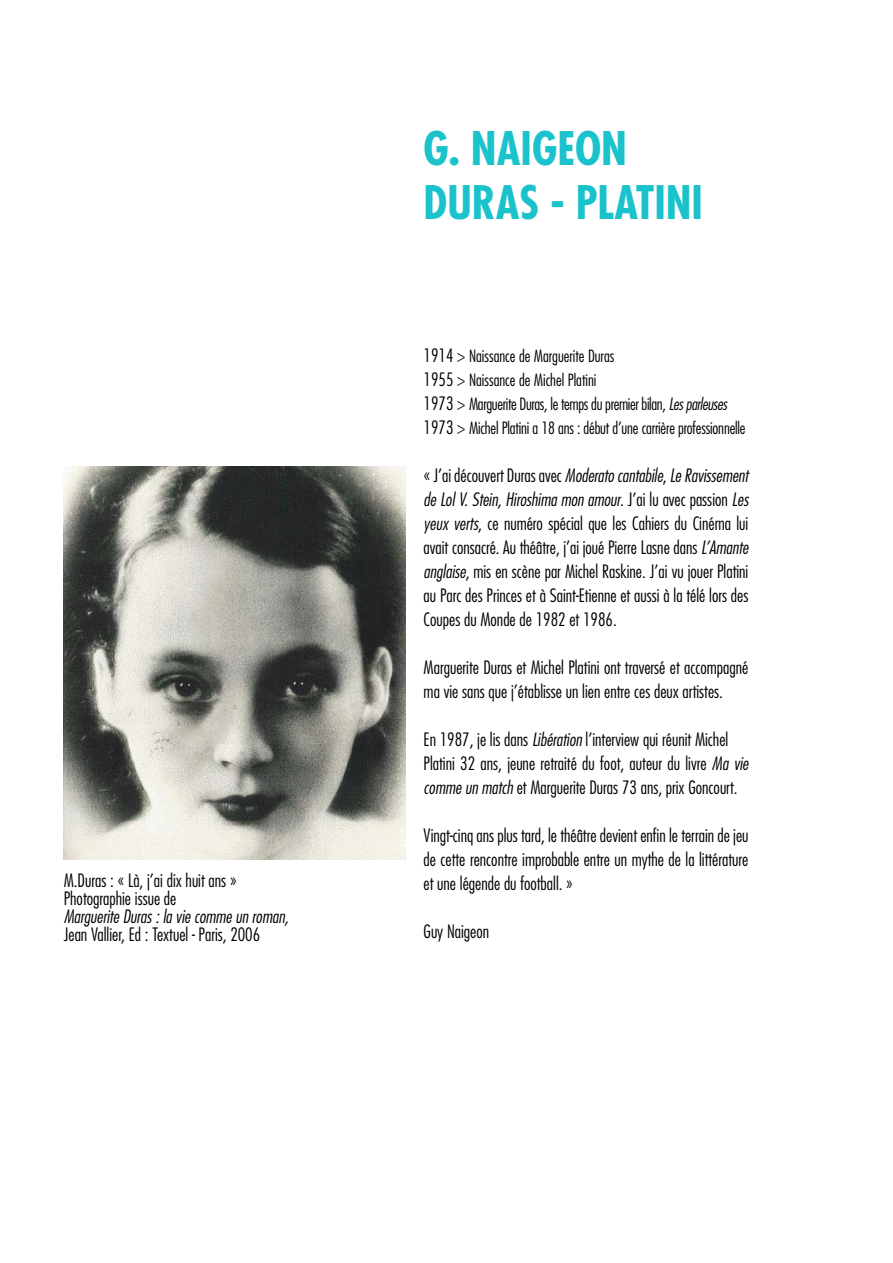
<style>
.page{position:relative;width:893px;height:1263px;background:#fff}
.page>*{position:absolute;margin:0;border:0;box-sizing:border-box;transform-origin:0 0}
.t1{font:700 condensed 45px/54px "Futura";color:#1ac2cc}
.t2{font:300 condensed 18px/24px "Futura";color:#000}
.t3{font:italic 300 condensed 18px "Futura";color:#000}
.t4{font:300 condensed 16.5px/24px "Futura";letter-spacing:-.01em;color:#000}
.s1{font-size:18px}
.s2{font-style:italic}
</style>
<div class="page">
<img style="left:64px;top:466px;width:342px;height:393px">
<p class="t2" style="left:64px;top:871px;width:175px;line-height:18px">M.Duras : « Là, j’ai dix huit ans »<br>Photographie issue de</p>
<p class="t3" style="left:64px;top:905px;width:226px">Marguerite Duras : la vie comme un roman,</p>
<p class="t2" style="left:64px;top:922px;width:198px">Jean Vallier, Ed : Textuel - Paris, 2006</p>
<h1 class="t1" style="left:424px;top:121px;width:281px">G. NAIGEON<br>DURAS - PLATINI</h1>
<p class="t4" style="left:424px;top:343px;width:324px"><span class="s1">1914 &gt;</span> Naissance de Marguerite Duras<br><span class="s1">1955 &gt;</span> Naissance de Michel Platini<br><span class="s1">1973 &gt;</span> Marguerite Duras, le temps du premier bilan, <span class="s2">Les parleuses </span><span class="s1">1973 &gt;</span> Michel Platini a 18 ans : début d’une carrière professionnelle</p>
<p class="t2" style="left:424px;top:463px;width:328px;text-align:justify">« J’ai découvert Duras avec <span class="s2">Moderato cantabile</span>, <span class="s2">Le Ravissement de Lol V. Stein, Hiroshima mon amour</span>. J’ai lu avec passion <span class="s2">Les yeux verts</span>, ce numéro spécial que les Cahiers du Cinéma lui avait consacré. Au théâtre, j’ai joué Pierre Lasne dans <span class="s2">L’Amante anglaise</span>, mis en scène par Michel Raskine. J’ai vu jouer Platini au Parc des Princes et à Saint-Etienne et aussi à la télé lors des Coupes du Monde de 1982 et 1986.</p>
<p class="t2" style="left:424px;top:655px;width:326px">Marguerite Duras et Michel Platini ont traversé et accompagné ma vie sans que j’établisse un lien entre ces deux artistes.</p>
<p class="t2" style="left:424px;top:727px;width:326px">En 1987, je lis dans <span class="s2">Libération</span> l’interview qui réunit Michel<br>Platini 32 ans, jeune retraité du foot, auteur du livre <span class="s2">Ma vie comme un match</span> et Marguerite Duras 73 ans, prix Goncourt.</p>
<p class="t2" style="left:424px;top:823px;width:326px;text-align:justify">Vingt-cinq ans plus tard, le théâtre devient enfin le terrain de jeu de cette rencontre improbable entre un mythe de la littérature et une légende du football. »</p>
<p class="t2" style="left:424px;top:919px;width:67px">Guy Naigeon</p>
</div>
